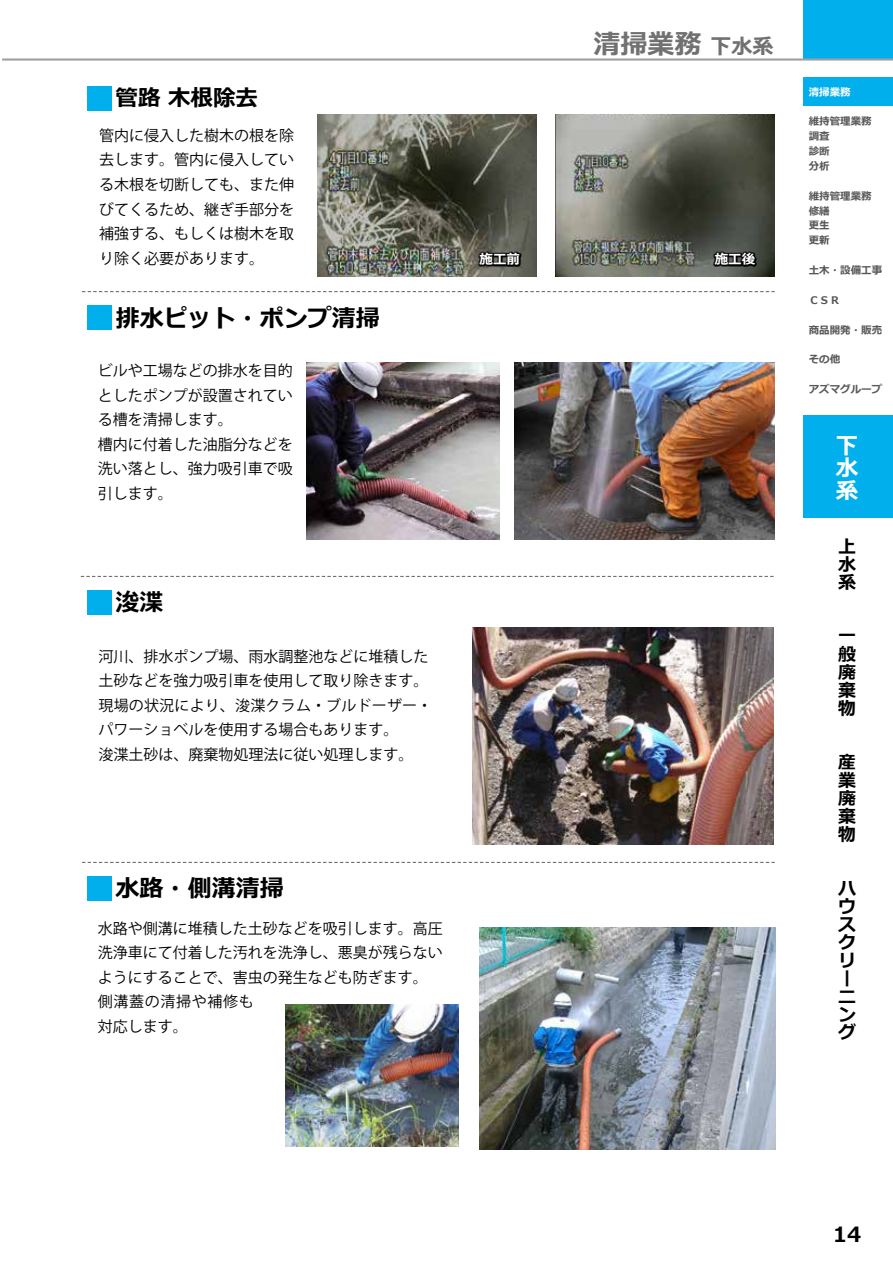
<style>
.page{position:relative;width:893px;height:1263px;background:#fff}
.page>*{position:absolute;margin:0;border:0;box-sizing:border-box;transform-origin:0 0}
.t1{font:700 27px "Meiryo";color:#727171}
.t2{font:700 24px "Meiryo";color:#000}
.t3{font:700 22.5px "Meiryo";color:#000}
.t4{font:700 22.5px/22.5px "Meiryo";color:#fff;text-align:justify}
.t5{font:700 21px "Meiryo";color:#000}
.t6{font:700 18px/18px "Meiryo";color:#000;text-align:justify}
.t7{font:15px/24.6px "Koz Go Pro";color:#000}
.t8{font:700 13.5px "Meiryo";color:#fff}
.t9{font:700 10.5px/14.9px "Meiryo";color:#595757}
.t10{font:700 10.5px "Meiryo";color:#fff}
.s1{font-size:21px}
</style>
<div class="page">
<div style="left:803px;top:0;width:90px;height:60px;background:#00afec"></div>
<div style="left:803px;top:78px;width:90px;height:28px;background:#00afec"></div>
<div style="left:803px;top:416px;width:90px;height:102px;background:#00afec"></div>
<hr style="left:2px;top:58px;width:891px;height:3px;background:#9fa0a0">
<div style="left:87px;top:305px;width:24px;height:24px;background:#00afec"></div>
<div style="left:87px;top:590px;width:24px;height:25px;background:#00afec"></div>
<div style="left:87px;top:876px;width:24px;height:24px;background:#00afec"></div>
<div style="left:87px;top:86px;width:24px;height:25px;background:#00afec"></div>
<svg style="left:81px;top:576px;width:692px;height:1px"></svg>
<svg style="left:82px;top:862px;width:693px;height:1px"></svg>
<svg style="left:82px;top:291px;width:693px;height:1px"></svg>
<img style="left:473px;top:627px;width:301px;height:218px">
<img style="left:480px;top:927px;width:296px;height:222px">
<img style="left:285px;top:1005px;width:173px;height:141px">
<img style="left:514px;top:363px;width:260px;height:177px">
<img style="left:306px;top:363px;width:194px;height:177px">
<img style="left:555px;top:115px;width:219px;height:161px">
<img style="left:317px;top:115px;width:220px;height:161px">
<svg style="left:478px;top:251px;width:44px;height:15px"></svg>
<svg style="left:713px;top:251px;width:44px;height:16px"></svg>
<h3 class="t3" style="left:116px;top:82px;width:144px">管路 木根除去</h3>
<p class="t7" style="left:99px;top:123px;width:196px;text-align:justify">管内に侵入した樹木の根を除去します。管内に侵入している木根を切断しても、また伸びてくるため、継ぎ手部分を補強する、もしくは樹木を取り除く必要があります。</p>
<h2 class="t2" style="left:116px;top:302px;width:265px">排水ピット・ポンプ清掃</h2>
<p class="t7" style="left:98px;top:359px;width:196px">ビルや工場などの排水を目的としたポンプが設置されている槽を清掃します。<br>槽内に付着した油脂分などを洗い落とし、強力吸引車で吸引します。</p>
<h2 class="t2" style="left:116px;top:586px;width:49px">浚渫</h2>
<p class="t7" style="left:98px;top:644px;width:335px">河川、排水ポンプ場、雨水調整池などに堆積した土砂などを強力吸引車を使用して取り除きます。現場の状況により、浚渫クラム・ブルドーザー・パワーショベルを使用する場合もあります。<br>浚渫土砂は、廃棄物処理法に従い処理します。</p>
<h2 class="t2" style="left:116px;top:871px;width:170px">水路・側溝清掃</h2>
<p class="t7" style="left:98px;top:916px;width:346px">水路や側溝に堆積した土砂などを吸引します。高圧洗浄車にて付着した汚れを洗浄し、悪臭が残らないようにすることで、害虫の発生なども防ぎます。側溝蓋の清掃や補修も<br>対応します。</p>
<h1 class="t1" style="left:593px;top:25px;width:181px">清掃業務 <span class="s1">下水系</span></h1>
<p class="t8" style="left:480px;top:250px;width:42px">施工前</p>
<p class="t8" style="left:715px;top:250px;width:42px">施工後</p>
<p class="t10" style="left:809px;top:84px;width:43px">清掃業務</p>
<p class="t9" style="left:809px;top:115px;width:64px">維持管理業務調査<br>診断<br>分析</p>
<p class="t9" style="left:809px;top:189px;width:64px">維持管理業務修繕<br>更生<br>更新</p>
<p class="t9" style="left:809px;top:263px;width:75px">土木・設備工事</p>
<p class="t9" style="left:809px;top:293px;width:33px">ＣＳＲ</p>
<p class="t9" style="left:809px;top:323px;width:75px">商品開発・販売</p>
<p class="t9" style="left:809px;top:353px;width:33px">その他</p>
<p class="t9" style="left:809px;top:382px;width:75px">アズマグループ</p>
<h3 class="t4" style="left:836px;top:436px;width:24px">下水系</h3>
<p class="t6" style="left:838px;top:539px;width:19px">上水系</p>
<p class="t6" style="left:838px;top:629px;width:19px">一般廃棄物</p>
<p class="t6" style="left:838px;top:755px;width:19px">産業廃棄物</p>
<p class="t6" style="left:838px;top:881px;width:19px;text-align:left">ハウスクリーニング</p>
<h3 class="t5" style="left:833px;top:1220px;width:30px">14</h3>
</div>
